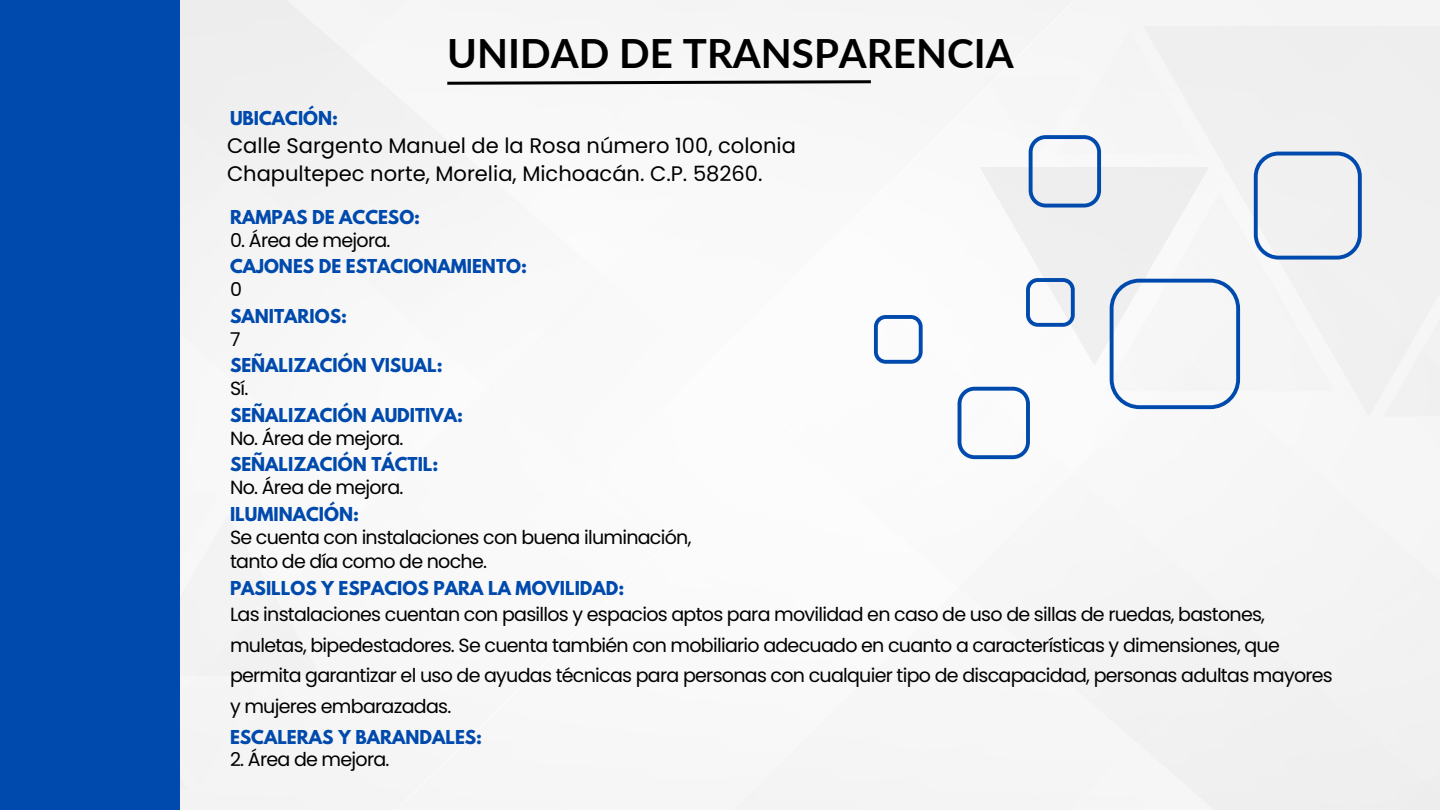
<style>
.page{position:relative;width:1440px;height:810px;background:#fff}
.page>*{position:absolute;margin:0;border:0;box-sizing:border-box;transform-origin:0 0}
.t1{font:700 40.3px "Lato";color:#000}
.t2{font:21.1px/28.7px "Poppins";color:#000}
.t3{font:19.1px/30.8px "Poppins";letter-spacing:-.04em;color:#000}
.t4{font:700 17px "League Spartan";color:#004aad}
</style>
<div class="page">
<svg style="left:444px;top:79px;width:430px;height:7px"></svg>
<div style="left:0;top:0;width:180px;height:810px;background:#004aad"></div>
<svg style="left:1029px;top:135px;width:72px;height:73px"></svg>
<svg style="left:1110px;top:279px;width:130px;height:130px"></svg>
<svg style="left:1254px;top:152px;width:108px;height:108px"></svg>
<svg style="left:1026px;top:278px;width:49px;height:49px"></svg>
<svg style="left:958px;top:387px;width:72px;height:72px"></svg>
<svg style="left:874px;top:315px;width:49px;height:49px"></svg>
<p class="t4" style="left:230px;top:110px;width:110px">UBICACIÓN:</p>
<p class="t1" style="left:447px;top:28px;width:568px">UNIDAD DE TRANSPARENCIA</p>
<p class="t2" style="left:227px;top:131px;width:570px">Calle Sargento Manuel de la Rosa número 100, colonia<br>Chapultepec norte, Morelia, Michoacán. C.P. 58260.</p>
<p class="t4" style="left:230px;top:209px;width:192px">RAMPAS DE ACCESO:</p>
<p class="t4" style="left:230px;top:258px;width:298px">CAJONES DE ESTACIONAMIENTO:</p>
<p class="t4" style="left:230px;top:308px;width:119px">SANITARIOS:</p>
<p class="t4" style="left:230px;top:357px;width:214px">SEÑALIZACIÓN VISUAL:</p>
<p class="t4" style="left:230px;top:407px;width:234px">SEÑALIZACIÓN AUDITIVA:</p>
<p class="t4" style="left:230px;top:456px;width:210px">SEÑALIZACIÓN TÁCTIL:</p>
<p class="t4" style="left:230px;top:506px;width:130px">ILUMINACIÓN:</p>
<p class="t3" style="left:230px;top:224px;width:162px">0. Área de mejora.</p>
<p class="t3" style="left:230px;top:274px;width:13px">0</p>
<p class="t3" style="left:230px;top:323px;width:12px">7</p>
<p class="t3" style="left:230px;top:373px;width:20px">Sí.</p>
<p class="t3" style="left:230px;top:422px;width:175px">No. Área de mejora.</p>
<p class="t3" style="left:230px;top:472px;width:175px">No. Área de mejora.</p>
<p class="t3" style="left:230px;top:521px;width:463px">Se cuenta con instalaciones con buena iluminación,</p>
<p class="t3" style="left:230px;top:546px;width:259px">tanto de día como de noche.</p>
<p class="t3" style="left:230px;top:599px;width:1104px">Las instalaciones cuentan con pasillos y espacios aptos para movilidad en caso de uso de sillas de ruedas, bastones, muletas, bipedestadores. Se cuenta también con mobiliario adecuado en cuanto a características y dimensiones, que permita garantizar el uso de ayudas técnicas para personas con cualquier tipo de discapacidad, personas adultas mayores y mujeres embarazadas.</p>
<p class="t3" style="left:230px;top:743px;width:161px">2. Área de mejora.</p>
<p class="t4" style="left:230px;top:580px;width:396px">PASILLOS Y ESPACIOS PARA LA MOVILIDAD:</p>
<p class="t4" style="left:230px;top:728px;width:254px">ESCALERAS Y BARANDALES:</p>
</div>
